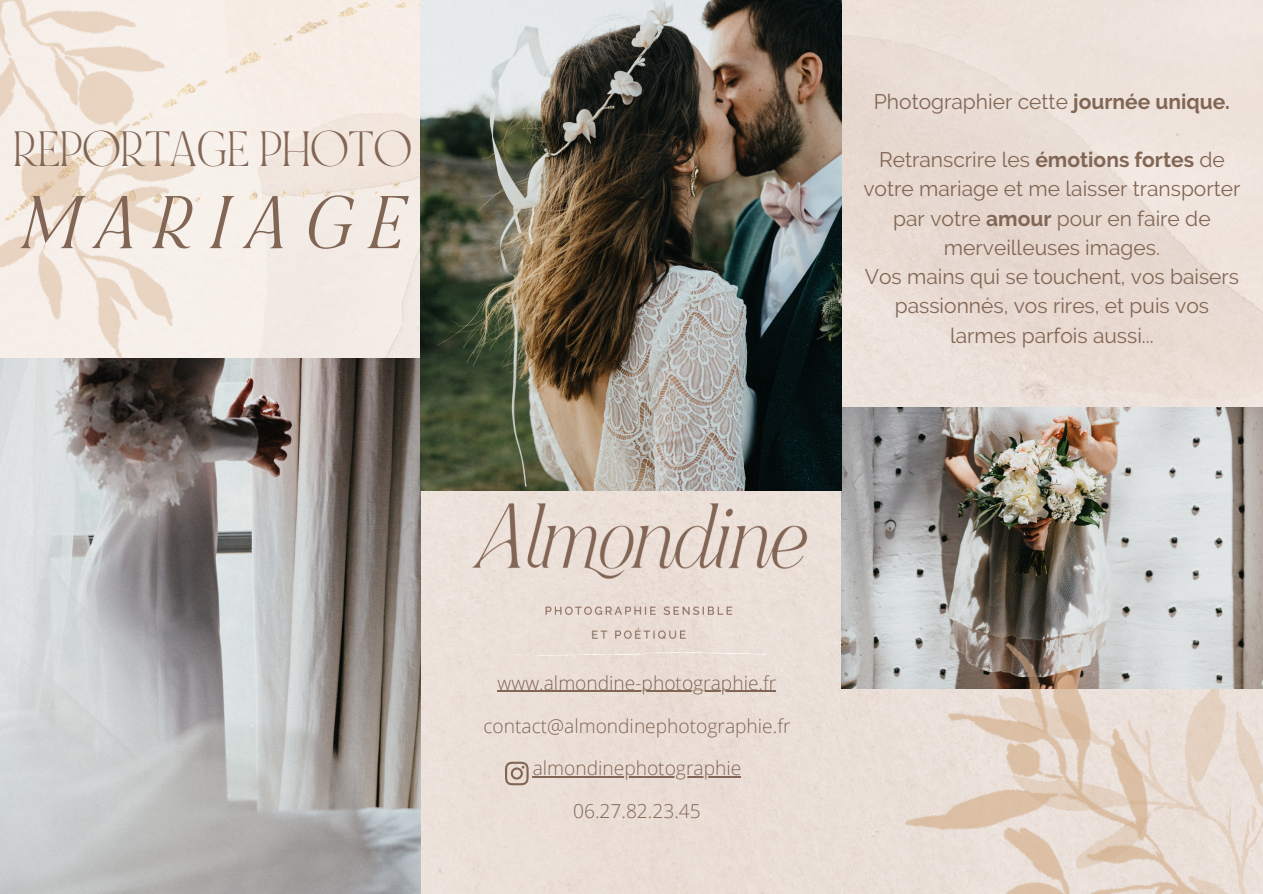
<style>
.page{position:relative;width:1263px;height:894px;background:#fff}
.page>*{position:absolute;margin:0;border:0;box-sizing:border-box;transform-origin:0 0}
.t1{font:italic 700 60px "NOI Ret BLANC Med";letter-spacing:.305em;color:#826655}
.t2{font:39.75px "NOI Ret BLANC";color:#826655}
.t3{font:21px/29.2px "Raleway";color:#826655;text-align:center}
.t4{font:300 19.2px "Open Sans";color:#826655}
.s1{font-weight:700}
</style>
<div class="page">
<img style="left:328px;top:0;width:935px;height:893px">
<img style="left:0;top:358px;width:421px;height:535px">
<hr style="left:498px;top:690px;width:278px;height:1px;background:#826655">
<hr style="left:533px;top:776px;width:208px;height:1px;background:#826655">
<svg style="left:505px;top:761px;width:24px;height:24px"></svg>
<img style="left:841px;top:407px;width:421px;height:136px">
<img style="left:421px;top:0;width:420px;height:490px">
<img style="left:769px;top:543px;width:494px;height:350px">
<img style="left:0;top:0;width:328px;height:420px">
<img style="left:438px;top:465px;width:397px;height:207px">
<h2 class="t2" style="left:13px;top:121px;width:400px">REPORTAGE PHOTO</h2>
<h1 class="t1" style="left:19px;top:179px;width:383px">MARIAGE</h1>
<p class="t3" style="left:874px;top:86px;width:358px">Photographier cette <span class="s1">journée unique.</span></p>
<p class="t3" style="left:863px;top:145px;width:379px">Retranscrire les <span class="s1">émotions fortes</span> de votre mariage et me laisser transporter par votre <span class="s1">amour</span> pour en faire de merveilleuses images.<br>Vos mains qui se touchent, vos baisers passionnés, vos rires, et puis vos larmes parfois aussi...</p>
<p class="t4" style="left:498px;top:669px;width:280px">www.almondine-photographie.fr</p>
<p class="t4" style="left:483px;top:711px;width:309px">contact@almondinephotographie.fr</p>
<p class="t4" style="left:533px;top:754px;width:210px">almondinephotographie</p>
<p class="t4" style="left:573px;top:797px;width:129px">06.27.82.23.45</p>
</div>
